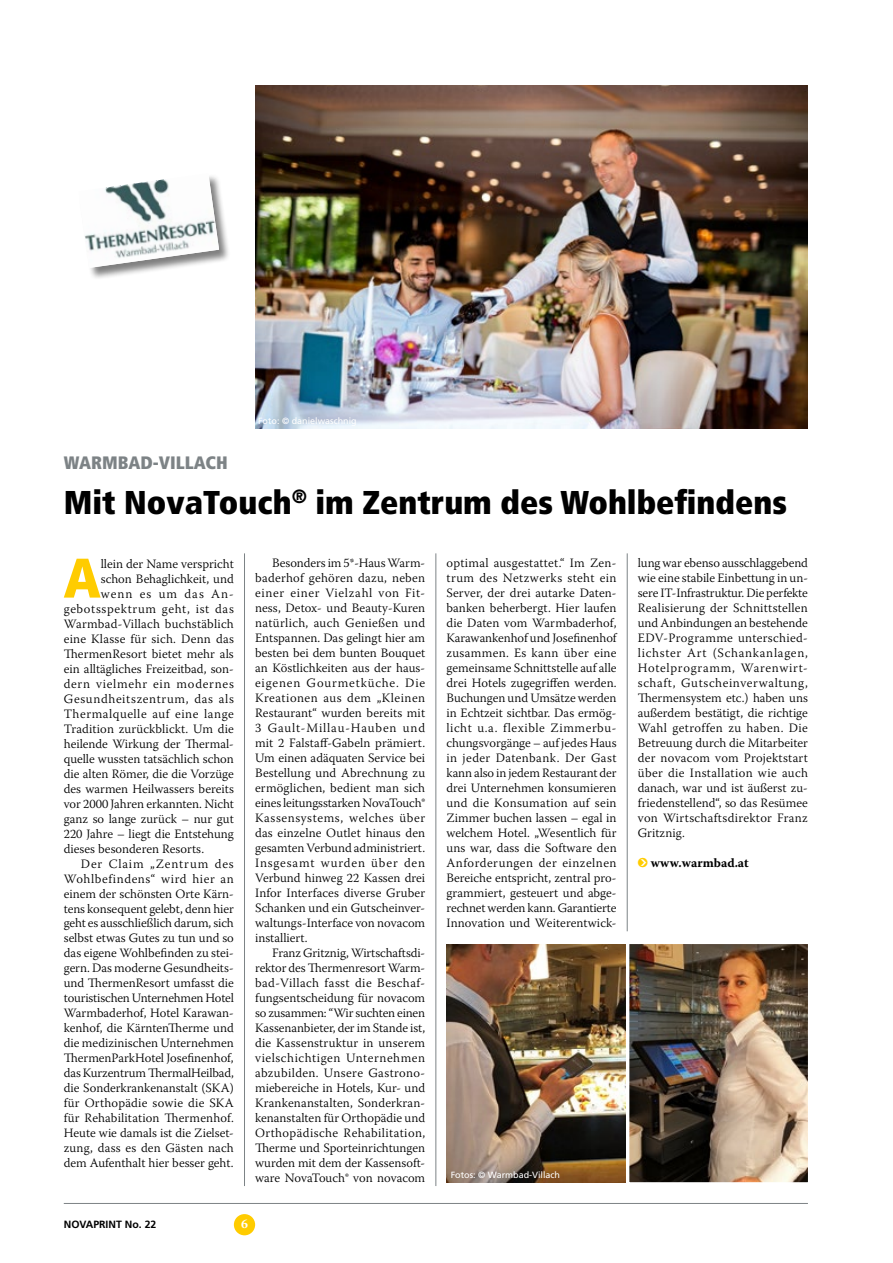
<style>
.page{position:relative;width:893px;height:1263px;background:#fff}
.page>*{position:absolute;margin:0;border:0;box-sizing:border-box;transform-origin:0 0}
.t1{font:900 condensed 55.8px "Frutiger";color:#fc0}
.t2{font:900 condensed 33px "Frutiger";color:#000}
.t3{font:900 condensed 18px "Frutiger";color:#7d8386}
.t4{font:300 12.75px/15px "Warnock Pro";color:#000;text-align:justify}
.t5{font:300 12.75px "Warnock Pro";letter-spacing:.02em;color:#000}
.t6{font:300 12.75px "Warnock Pro";letter-spacing:.05em;color:#000}
.t7{font:300 12.75px "Warnock Pro";letter-spacing:.045em;color:#000}
.t8{font:300 12.75px "Warnock Pro";letter-spacing:.055em;color:#000}
.t9{font:300 12.75px "Warnock Pro";letter-spacing:.065em;color:#000}
.t10{font:700 12.75px "Warnock Pro";letter-spacing:.005em;color:#000}
.t11{font:300 12.75px "Warnock Pro";letter-spacing:.08em;color:#000}
.t12{font:700 12.75px "Warnock Pro";color:#fff}
.t13{font:700 10.5px "Frutiger";color:#000}
.t14{font:9px "Frutiger";color:#fff}
.s1{font-family:"Arm Bol";font-weight:400;color:#fc0}
</style>
<div class="page">
<hr style="left:64px;top:1203px;width:744px;height:1px;background:#7d8386">
<div style="left:234px;top:1214px;width:21px;height:21px;background:#fc0;border-radius:50%"></div>
<hr style="left:244px;top:553px;width:1px;height:633px;background:#7d8386">
<hr style="left:435px;top:553px;width:1px;height:633px;background:#7d8386">
<hr style="left:627px;top:553px;width:1px;height:378px;background:#7d8386">
<img style="left:255px;top:85px;width:553px;height:343px">
<div style="left:79px;top:173px;width:152px;height:107px;background:#000;opacity:.5"></div>
<img style="left:79px;top:173px;width:140px;height:95px">
<img style="left:623px;top:944px;width:185px;height:239px">
<img style="left:446px;top:944px;width:179px;height:238px">
<p class="t14" style="left:258px;top:416px;width:100px">Foto: © danielwaschnig</p>
<h3 class="t3" style="left:64px;top:452px;width:166px">WARMBAD-VILLACH</h3>
<h2 class="t2" style="left:64px;top:482px;width:725px">Mit NovaTouch<sup>®</sup> im Zentrum des Wohlbefindens</h2>
<h1 class="t1" style="left:64px;top:544px;width:39px">A</h1>
<p class="t4" style="left:101px;top:556px;width:135px">llein der Name verspricht</p>
<p class="t4" style="left:101px;top:571px;width:135px">schon Behaglichkeit, und</p>
<p class="t11" style="left:101px;top:586px;width:135px">wenn es um das An-</p>
<p class="t6" style="left:64px;top:601px;width:172px">gebotsspektrum geht, ist das</p>
<p class="t5" style="left:64px;top:616px;width:172px">Warmbad-Villach buchstäblich</p>
<p class="t5" style="left:64px;top:631px;width:172px">eine Klasse für sich. Denn das</p>
<p class="t4" style="left:64px;top:646px;width:172px">ThermenResort bietet mehr als</p>
<p class="t4" style="left:64px;top:661px;width:172px">ein alltägliches Freizeitbad, son-</p>
<p class="t8" style="left:64px;top:676px;width:172px">dern vielmehr ein modernes</p>
<p class="t6" style="left:64px;top:691px;width:172px">Gesundheitszentrum, das als</p>
<p class="t7" style="left:64px;top:706px;width:172px">Thermalquelle auf eine lange</p>
<p class="t4" style="left:64px;top:721px;width:172px">Tradition zurückblickt. Um die</p>
<p class="t4" style="left:64px;top:736px;width:172px">heilende Wirkung der Thermal-</p>
<p class="t4" style="left:64px;top:751px;width:172px">quelle wussten tatsächlich schon</p>
<p class="t4" style="left:64px;top:766px;width:172px">die alten Römer, die die Vorzüge</p>
<p class="t4" style="left:64px;top:781px;width:172px">des warmen Heilwassers bereits</p>
<p class="t4" style="left:64px;top:796px;width:172px">vor 2000 Jahren erkannten. Nicht</p>
<p class="t4" style="left:64px;top:811px;width:172px">ganz so lange zurück – nur gut</p>
<p class="t4" style="left:64px;top:826px;width:172px">220 Jahre – liegt die Entstehung</p>
<p class="t4" style="left:64px;top:841px;width:142px">dieses besonderen Resorts.</p>
<p class="t9" style="left:81px;top:856px;width:155px">Der Claim „Zentrum des</p>
<p class="t7" style="left:64px;top:871px;width:172px">Wohlbefindens“ wird hier an</p>
<p class="t4" style="left:64px;top:885px;width:172px">einem der schönsten Orte Kärn-</p>
<p class="t4" style="left:64px;top:900px;width:172px">tens konsequent gelebt, denn hier</p>
<p class="t4" style="left:64px;top:915px;width:172px">geht es ausschließlich darum, sich</p>
<p class="t4" style="left:64px;top:930px;width:172px">selbst etwas Gutes zu tun und so</p>
<p class="t4" style="left:64px;top:945px;width:172px">das eigene Wohlbefinden zu stei-</p>
<p class="t4" style="left:64px;top:960px;width:172px">gern. Das moderne Gesundheits-</p>
<p class="t4" style="left:64px;top:975px;width:172px">und ThermenResort umfasst die</p>
<p class="t4" style="left:64px;top:990px;width:172px">touristischen Unternehmen Hotel</p>
<p class="t4" style="left:64px;top:1005px;width:172px">Warmbaderhof, Hotel Karawan-</p>
<p class="t4" style="left:64px;top:1020px;width:172px">kenhof, die KärntenTherme und</p>
<p class="t4" style="left:64px;top:1035px;width:172px">die medizinischen Unternehmen</p>
<p class="t4" style="left:64px;top:1050px;width:171px">ThermenParkHotel Josefinenhof,</p>
<p class="t4" style="left:64px;top:1065px;width:172px">das Kurzentrum ThermalHeilbad,</p>
<p class="t4" style="left:64px;top:1080px;width:172px">die Sonderkrankenanstalt (SKA)</p>
<p class="t5" style="left:64px;top:1095px;width:172px">für Orthopädie sowie die SKA</p>
<p class="t4" style="left:64px;top:1110px;width:172px">für Rehabilitation Thermenhof.</p>
<p class="t4" style="left:64px;top:1125px;width:172px">Heute wie damals ist die Zielset-</p>
<p class="t4" style="left:64px;top:1140px;width:172px">zung, dass es den Gästen nach</p>
<p class="t4" style="left:64px;top:1155px;width:171px">dem Aufenthalt hier besser geht.</p>
<p class="t4" style="left:255px;top:555px;width:172px;text-indent:17px">Besonders im 5*-Haus Warm&shy;baderhof gehören dazu, neben einer einer Vielzahl von Fit&shy;ness, Detox- und Beauty-Kuren natürlich, auch Genießen und Entspannen. Das gelingt hier am besten bei dem bunten Bouquet an Köstlichkeiten aus der haus&shy;eigenen Gourmetküche. Die Kreationen aus dem „Kleinen Restaurant“ wurden bereits mit 3 Gault-Millau-Hauben und mit 2 Falstaff-Gabeln prämiert.<br>Um einen adäquaten Service bei Bestellung und Abrechnung zu ermöglichen, bedient man sich eines leitungsstarken NovaTouch® Kassensystems, welches über das einzelne Outlet hinaus den gesamten Verbund administriert.<br>Insgesamt wurden über den Verbund hinweg 22 Kassen drei Infor Interfaces diverse Gruber Schanken und ein Gutscheinver&shy;waltungs-Interface von novacom installiert.</p>
<p class="t4" style="left:255px;top:945px;width:172px;text-indent:17px">Franz Gritznig, Wirtschaftsdi&shy;rektor des Thermenresort Warm&shy;bad-Villach fasst die Beschaf&shy;fungsentscheidung für novacom so zusammen: “Wir suchten einen Kassenanbieter, der im Stande ist, die Kassenstruktur in unserem vielschichtigen Unternehmen abzubilden. Unsere Gastrono&shy;miebereiche in Hotels, Kur- und Krankenanstalten, Sonderkran&shy;kenanstalten für Orthopädie und Orthopädische Rehabilitation, Therme und Sporteinrichtungen wurden mit dem der Kassensoft&shy;ware NovaTouch® von novacom</p>
<p class="t13" style="left:64px;top:1218px;width:94px">NOVAPRINT No. 22</p>
<p class="t12" style="left:241px;top:1216px;width:8px">6</p>
<p class="t4" style="left:446px;top:555px;width:172px">optimal ausgestattet.“ Im Zen&shy;trum des Netzwerks steht ein Server, der drei autarke Daten&shy;banken beherbergt. Hier laufen die Daten vom Warmbaderhof, Karawankenhof und Josefinenhof zusammen. Es kann über eine gemeinsame Schnittstelle auf alle drei Hotels zugegriffen werden.<br>Buchungen und Umsätze werden in Echtzeit sichtbar. Das ermög&shy;licht u.a. flexible Zimmerbu&shy;chungsvorgänge – auf jedes Haus in jeder Datenbank. Der Gast kann also in jedem Restaurant der drei Unternehmen konsumieren und die Konsumation auf sein Zimmer buchen lassen – egal in welchem Hotel. „Wesentlich für uns war, dass die Software den Anforderungen der einzelnen Bereiche entspricht, zentral pro&shy;grammiert, gesteuert und abge&shy;rechnet werden kann. Garantierte Innovation und Weiterentwick-</p>
<p class="t4" style="left:638px;top:555px;width:172px">lung war ebenso ausschlaggebend wie eine stabile Einbettung in un&shy;sere IT-Infrastruktur. Die perfekte Realisierung der Schnittstellen und Anbindungen an bestehende EDV-Programme unterschied&shy;lichster Art (Schankanlagen, Hotelprogramm, Warenwirt&shy;schaft, Gutscheinverwaltung, Thermensystem etc.) haben uns außerdem bestätigt, die richtige Wahl getroffen zu haben. Die Betreuung durch die Mitarbeiter der novacom vom Projektstart über die Installation wie auch danach, war und ist äußerst zu&shy;friedenstellend“, so das Resümee von Wirtschaftsdirektor Franz Gritznig.</p>
<p class="t10" style="left:638px;top:855px;width:112px"><span class="s1">ç</span> www.warmbad.at</p>
<p class="t14" style="left:451px;top:1169px;width:111px">Fotos: © Warmbad-Villach</p>
</div>
